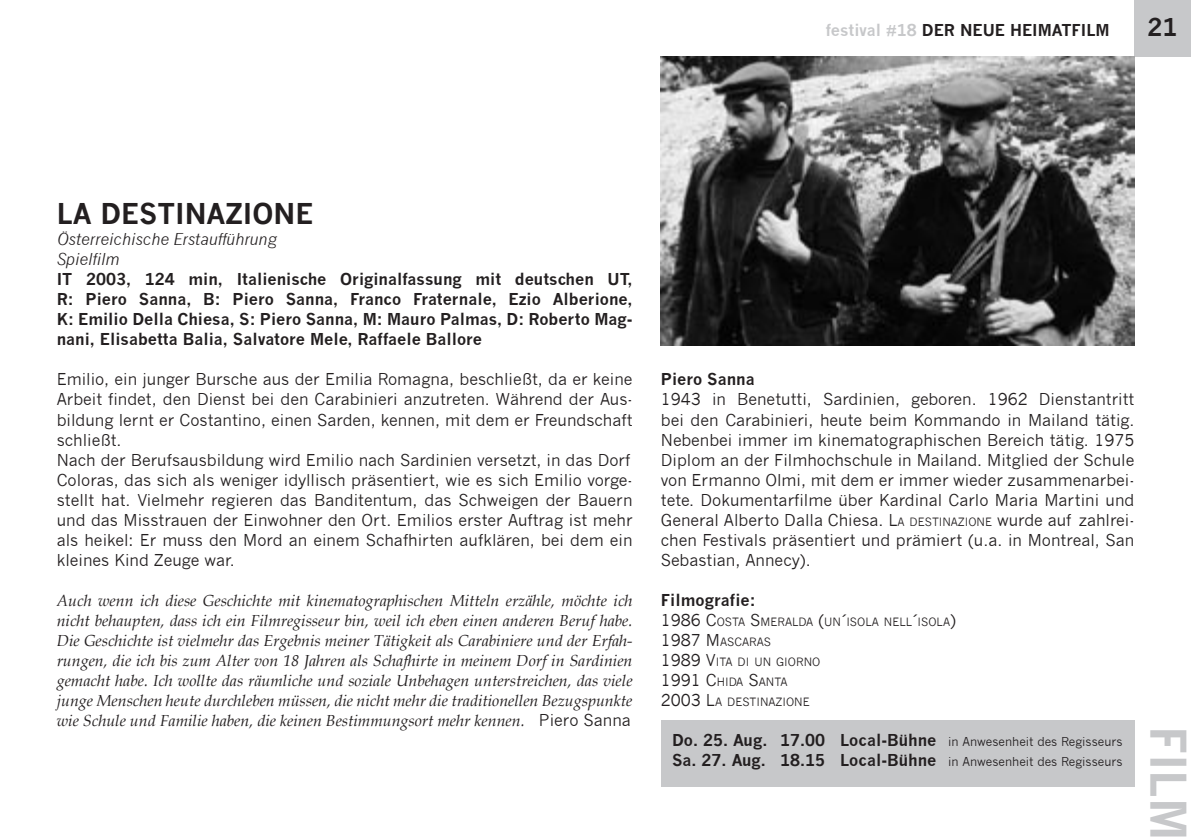
<style>
.page{position:relative;width:1191px;height:840px;background:#fff}
.page>*{position:absolute;margin:0;border:0;box-sizing:border-box;transform-origin:0 0}
.t1{font:700 48px "News Gothic";color:#c7c8ca}
.t2{font:700 28px "News Gothic";color:#231f20}
.t3{font:700 24px "News Gothic";color:#231f20}
.t4{font:16px/20px "News Gothic";color:#231f20}
.t5{font:italic 16px/20px "Book Antiqua";color:#231f20;text-align:justify}
.t6{font:700 16px/20px "News Gothic";color:#231f20;text-align:justify}
.t7{font:italic 16px/20px "News Gothic";color:#231f20}
.t8{font:12px "News Gothic";color:#231f20}
.t9{font:11.2px/20px "News Gothic";color:#231f20}
.s1{color:#c7c8ca}
.s2{font-family:"News Gothic";font-style:normal}
.s3{font-size:11.2px}
.s4{font-size:16px}
.s5{font-weight:700;font-size:16px}
.s6{font-weight:400;font-size:12px}
</style>
<div class="page">
<div style="left:1134px;top:0;width:57px;height:57px;background:#c7c8ca"></div>
<div style="left:661px;top:719px;width:473px;height:66px;background:#c7c8ca"></div>
<img style="left:661px;top:57px;width:473px;height:288px">
<p class="t6" style="left:825px;top:20px;width:285px"><span class="s1">festival #18</span> der neue heimatfilm</p>
<h3 class="t3" style="left:1147px;top:12px;width:15px">21</h3>
<h2 class="t2" style="left:57px;top:197px;width:258px">la destinazione</h2>
<p class="t7" style="left:57px;top:229px;width:222px">Österreichische Erstaufführung<br>Spielfilm</p>
<p class="t6" style="left:57px;top:269px;width:8px">IT</p>
<p class="t6" style="left:86px;top:269px;width:70px">2003, 124</p>
<p class="t6" style="left:57px;top:269px;width:577px;text-indent:132px">min, Italienische Originalfassung mit deutschen UT, R: Piero Sanna, B: Piero Sanna, Franco Fraternale, Ezio Alberione, K: Emilio Della Chiesa, S: Piero Sanna, M : Mauro Palmas, D: Roberto Mag&shy;nani, Elisabetta Balia, Salvatore Mele, Raffaele Ballore</p>
<p class="t4" style="left:57px;top:369px;width:577px">Emilio, ein junger Bursche aus der Emilia Romagna, beschließt, da er keine Arbeit findet, den Dienst bei den Carabinieri anzutreten. Während der Aus&shy;bildung lernt er Costantino, einen Sarden, kennen, mit dem er Freundschaft schließt.<br>Nach der Berufsausbildung wird Emilio nach Sardinien versetzt, in das Dorf Coloras, das sich als weniger idyllisch präsentiert, wie es sich Emilio vorge&shy;stellt hat. Vielmehr regieren das Banditentum, das Schweigen der Bauern und das Misstrauen der Einwohner den Ort. Emilios erster Auftrag ist mehr als heikel: Er muss den Mord an einem Schafhirten aufklären, bei dem ein kleines Kind Zeuge war.</p>
<p class="t5" style="left:57px;top:589px;width:577px">Auch wenn ich diese Geschichte mit kinematographischen Mitteln erzähle, möchte ich nicht behaupten, dass ich ein Filmregisseur bin, weil ich eben einen anderen Beruf habe.<br>Die Geschichte ist vielmehr das Ergebnis meiner Tätigkeit als Carabiniere und der Erfah&shy;rungen, die ich bis zum Alter von 18 Jahren als Schafhirte in meinem Dorf in Sardinien gemacht habe. Ich wollte das räumliche und soziale Unbehagen unterstreichen, das viele junge Menschen heute durchleben müssen, die nicht mehr die traditionellen Bezugspunkte wie Schule und Familie haben, die keinen Bestimmungsort mehr kennen. <span class="s2">Piero Sanna</span></p>
<p class="t6" style="left:661px;top:369px;width:95px">Piero Sanna</p>
<p class="t4" style="left:661px;top:389px;width:475px;text-align:justify">1943 in Benetutti, Sardinien, geboren. 1962 Dienstantritt bei den Carabinieri, heute beim Kommando in Mailand tätig.<br>Nebenbei immer im kinematographischen Bereich tätig. 1975<br>Diplom an der Filmhochschule in Mailand. Mitglied der Schule von Ermanno Olmi, mit dem er immer wieder zusammenarbei&shy;tete. Dokumentarfilme über Kardinal Carlo Maria Martini und General Alberto Dalla Chiesa. L<span class="s3">a desti nazi one</span> wurde auf zahlrei&shy;chen Festivals präsentiert und prämiert (u.a. in Montreal, San Sebastian, Annecy).</p>
<p class="t6" style="left:661px;top:589px;width:96px">Filmografie:</p>
<p class="t9" style="left:661px;top:611px;width:296px"><span class="s4">1986 C</span>osta <span class="s4">S</span> meralda <span class="s4">(</span>un<span class="s4">´</span>i sola nell<span class="s4">´</span>i sola<span class="s4">)<br>1987 M</span> ascaras<br><span class="s4">1989 V</span>ita di un giorno<br><span class="s4">1991 C</span>hida <span class="s4">S</span>anta<br><span class="s4">2003 L</span>a d esti nazi one</p>
<p class="t6" style="left:672px;top:729px;width:107px">Do. 25. Aug. 17</p>
<p class="t8" style="left:800px;top:734px;width:324px"><span class="s5">.00 Local-Bühne</span> in Anwesenheit des Regisseurs</p>
<p class="t6" style="left:672px;top:749px;width:452px">Sa. 27 . Aug. 18.15 Local-Bühne <span class="s6">in Anwesenheit des Regisseurs</span></p>
<h1 class="t1" style="left:1197px;top:725px;width:116px;rotate:90deg">film</h1>
</div>
